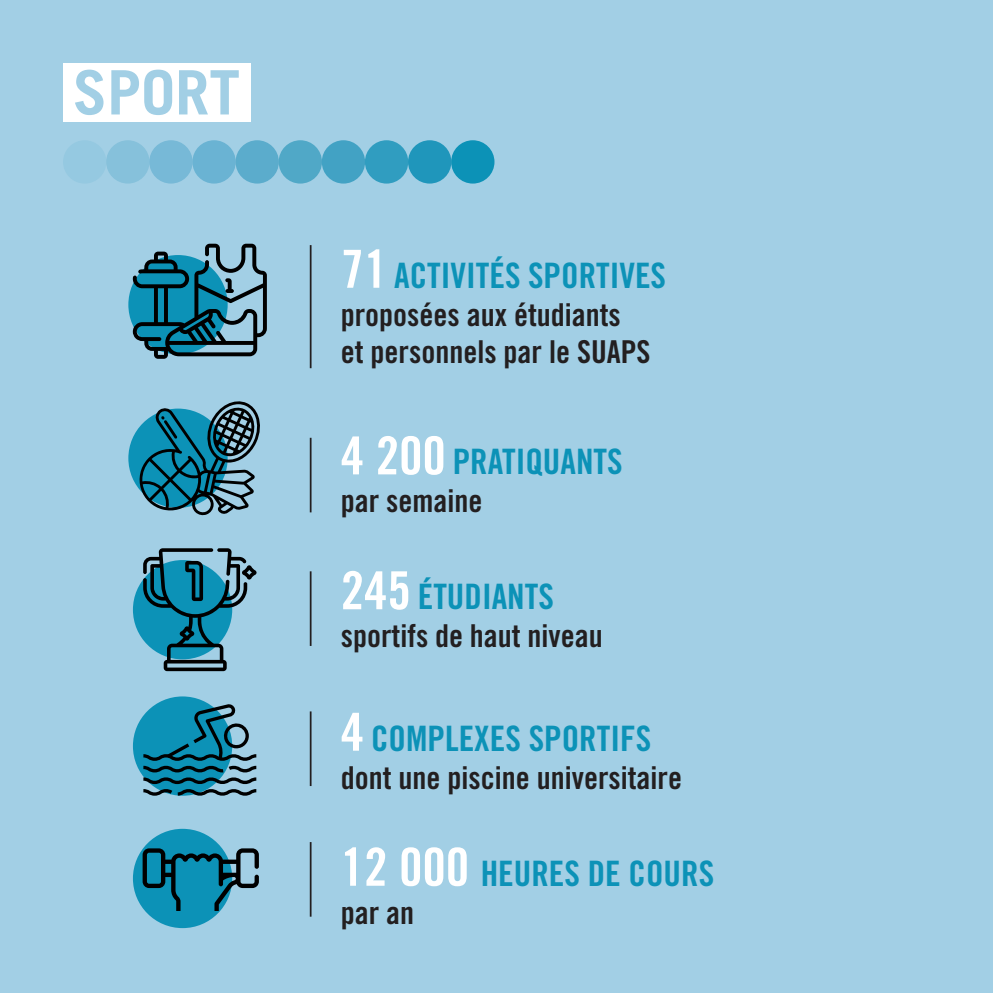
<style>
.page{position:relative;width:993px;height:993px;background:#fff}
.page>*{position:absolute;margin:0;border:0;box-sizing:border-box;transform-origin:0 0}
._00_GRAND_TITRE{font:700 61.25px "Trade Gothic LT Std";color:#a2cfe5}
._00_TEXTE_BASE{font:35px "Trade Gothic LT Std Bd Cn 20";color:#0c92b7}
._00_TEXTE_BASE-2{font:31.5px/37.8px "Trade Gothic LT Std Bd Cn 20";color:#231f20}
.s1{font-size:52.5px;color:#fff}
</style>
<div class="page">
<div style="left:0;top:0;width:992px;height:992px;background:#a2cfe5"></div>
<div style="left:63px;top:63px;width:188px;height:59px;background:#fff"></div>
<div style="left:128px;top:408px;width:99px;height:99px;background:#0c92b7;border-radius:50%"></div>
<div style="left:133px;top:560px;width:99px;height:99px;background:#0c92b7;border-radius:50%"></div>
<div style="left:133px;top:696px;width:99px;height:99px;background:#0c92b7;border-radius:50%"></div>
<div style="left:133px;top:828px;width:99px;height:99px;background:#0c92b7;border-radius:50%"></div>
<hr style="left:310px;top:711px;width:1px;height:74px;background:#231f20">
<svg style="left:143px;top:704px;width:113px;height:91px"></svg>
<hr style="left:310px;top:245px;width:1px;height:123px;background:#231f20">
<svg style="left:133px;top:243px;width:134px;height:115px"></svg>
<hr style="left:310px;top:437px;width:1px;height:75px;background:#231f20">
<svg style="left:139px;top:401px;width:121px;height:114px"></svg>
<hr style="left:310px;top:841px;width:1px;height:75px;background:#231f20">
<svg style="left:139px;top:846px;width:120px;height:64px"></svg>
<hr style="left:310px;top:571px;width:1px;height:74px;background:#231f20">
<svg style="left:143px;top:548px;width:113px;height:123px"></svg>
<div style="left:63px;top:140px;width:43px;height:43px;background:#95c9e1;border-radius:50%"></div>
<div style="left:106px;top:140px;width:43px;height:43px;background:#86c1db;border-radius:50%"></div>
<div style="left:149px;top:140px;width:43px;height:43px;background:#77b9d7;border-radius:50%"></div>
<div style="left:192px;top:140px;width:44px;height:43px;background:#6ab3d3;border-radius:50%"></div>
<div style="left:235px;top:140px;width:44px;height:43px;background:#5baccc;border-radius:50%"></div>
<div style="left:278px;top:140px;width:44px;height:43px;background:#50a8c7;border-radius:50%"></div>
<div style="left:322px;top:140px;width:43px;height:43px;background:#42a2c4;border-radius:50%"></div>
<div style="left:365px;top:140px;width:43px;height:43px;background:#309dc0;border-radius:50%"></div>
<div style="left:408px;top:140px;width:43px;height:43px;background:#1f96bb;border-radius:50%"></div>
<div style="left:451px;top:140px;width:43px;height:43px;background:#0c92b7;border-radius:50%"></div>
<p class="_00_GRAND_TITRE" style="left:73px;top:55px;width:168px">SPORT</p>
<p class="_00_TEXTE_BASE" style="left:341px;top:254px;width:327px"><span class="s1">71</span> ACTIVITÉS SPORTIVES</p>
<p class="_00_TEXTE_BASE-2" style="left:341px;top:295px;width:311px">proposées aux étudiants et personnels par le SUAPS</p>
<p class="_00_TEXTE_BASE" style="left:341px;top:440px;width:283px"><span class="s1">4 200</span> PRATIQUANTS</p>
<p class="_00_TEXTE_BASE-2" style="left:341px;top:481px;width:143px">par semaine</p>
<p class="_00_TEXTE_BASE" style="left:341px;top:575px;width:215px"><span class="s1">245</span> ÉTUDIANTS</p>
<p class="_00_TEXTE_BASE-2" style="left:341px;top:616px;width:263px">sportifs de haut niveau</p>
<p class="_00_TEXTE_BASE" style="left:341px;top:716px;width:312px"><span class="s1">4</span> COMPLEXES SPORTIFS</p>
<p class="_00_TEXTE_BASE-2" style="left:341px;top:757px;width:342px">dont une piscine universitaire</p>
<p class="_00_TEXTE_BASE" style="left:341px;top:851px;width:375px"><span class="s1">12 000</span> HEURES DE COURS</p>
<p class="_00_TEXTE_BASE-2" style="left:341px;top:892px;width:75px">par an</p>
</div>
